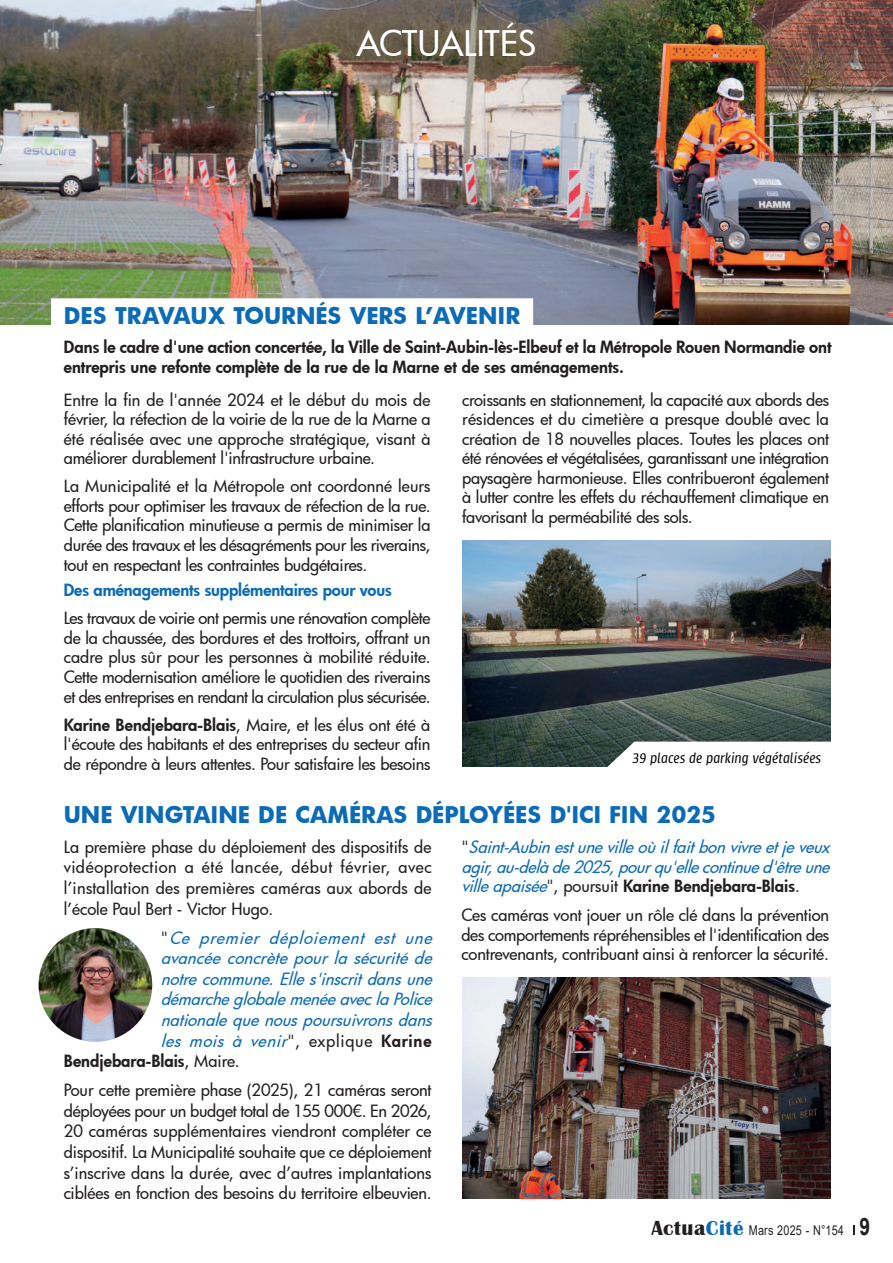
<style>
.page{position:relative;width:893px;height:1263px;background:#fff}
.page>*{position:absolute;margin:0;border:0;box-sizing:border-box;transform-origin:0 0}
.t1{font:500 34.5px "Futura";color:#fff}
.t2{font:700 22.5px "Futura";color:#0b6bb6}
.t3{font:500 16.5px/19.5px "Futura";letter-spacing:-.015em;color:#231f20;text-align:justify}
.t4{font:italic 500 16.5px/19.8px "Futura";color:#0b6bb6;text-align:justify}
.t5{font:800 16.5px/19.8px "Futura";color:#231f20}
.t6{font:800 16.5px "Futura";letter-spacing:-.01em;color:#0c6bb6}
.t7{font:italic 300 15.45px "Urbana";color:#000}
.t8{font:13.5px "Arial";letter-spacing:.02em;color:#231f20;scale:.8 1}
.s1{font-weight:800}
.s2{font-style:normal;color:#231f20}
.s3{font-weight:800;font-style:normal;color:#231f20}
.s4{font-weight:500}
.s5{font-family:"Britannic";font-weight:700;font-size:21px}
.s6{font-family:"Britannic";font-weight:700;font-size:21px;color:#0b6bb6}
.s7{font-weight:700;font-size:24px}
</style>
<div class="page">
<img style="left:0;top:0;width:893px;height:324px">
<div style="left:51px;top:298px;width:482px;height:30px;background:#fff"></div>
<img style="left:462px;top:540px;width:368px;height:227px">
<img style="left:462px;top:977px;width:368px;height:222px">
<svg style="left:606px;top:742px;width:224px;height:25px"></svg>
<img style="left:39px;top:928px;width:113px;height:114px;border-radius:57px">
<h1 class="t1" style="left:356px;top:20px;width:182px">ACTUALITÉS</h1>
<h1 class="t1" style="left:381px;top:20px;width:133px">DOSSIER</h1>
<h2 class="t2" style="left:64px;top:300px;width:458px">DES TRAVAUX TOURNÉS VERS L’AVENIR</h2>
<p class="t5" style="left:64px;top:337px;width:769px">Dans le cadre d'une action concertée, la Ville de Saint-Aubin-lès-Elbeuf et la Métropole Rouen Normandie ont entrepris une refonte complète de la rue de la Marne et de ses aménagements.</p>
<p class="t3" style="left:64px;top:390px;width:368px">Entre la fin de l'année 2024 et le début du mois de février, la réfection de la voirie de la rue de la Marne a été réalisée avec une approche stratégique, visant à améliorer durablement l'infrastructure urbaine.</p>
<p class="t3" style="left:64px;top:476px;width:368px">La Municipalité et la Métropole ont coordonné leurs efforts pour optimiser les travaux de réfection de la rue.<br>Cette planification minutieuse a permis de minimiser la durée des travaux et les désagréments pour les riverains, tout en respectant les contraintes budgétaires.</p>
<p class="t6" style="left:64px;top:579px;width:330px">Des aménagements supplémentaires pour vous</p>
<p class="t3" style="left:64px;top:608px;width:368px">Les travaux de voirie ont permis une rénovation complète de la chaussée, des bordures et des trottoirs, offrant un cadre plus sûr pour les personnes à mobilité réduite.<br>Cette modernisation améliore le quotidien des riverains et des entreprises en rendant la circulation plus sécurisée.</p>
<p class="t3" style="left:64px;top:714px;width:368px"><span class="s1">Karine Bendjebara-Blais</span>, Maire, et les élus ont été à l'écoute des habitants et des entreprises du secteur afin de répondre à leurs attentes. Pour satisfaire les besoins</p>
<p class="t3" style="left:462px;top:390px;width:368px">croissants en stationnement, la capacité aux abords des résidences et du cimetière a presque doublé avec la création de 18 nouvelles places. Toutes les places ont été rénovées et végétalisées, garantissant une intégration paysagère harmonieuse. Elles contribueront également à lutter contre les effets du réchauffement climatique en favorisant la perméabilité des sols.</p>
<p class="t7" style="left:632px;top:750px;width:190px">39 places de parking végétalisées</p>
<h2 class="t2" style="left:64px;top:798px;width:654px">UNE VINGTAINE DE CAMÉRAS DÉPLOYÉES D'ICI FIN 2025</h2>
<p class="t3" style="left:64px;top:836px;width:369px;line-height:20.5px">La première phase du déploiement des dispositifs de vidéoprotection a été lancée, début février, avec l’installation des premières caméras aux abords de l’école Paul Bert - Victor Hugo.</p>
<p class="t4" style="left:161px;top:927px;width:278px"><span class="s2">"</span> Ce premier déploiement est une</p>
<p class="t4" style="left:161px;top:948px;width:278px">avancéeconcrètepourlasécuritéde</p>
<p class="t4" style="left:161px;top:968px;width:278px">notrecommune.Elles'inscritdansune</p>
<p class="t4" style="left:161px;top:989px;width:278px">démarcheglobalemenéeaveclaPolice</p>
<p class="t4" style="left:161px;top:1010px;width:278px">nationalequenouspoursuivronsdans</p>
<p class="t4" style="left:161px;top:1030px;width:272px">les mois à venir<span class="s2">", explique</span> <span class="s3">Karine</span></p>
<p class="t5" style="left:64px;top:1051px;width:177px">Bendjebara-Blais<span class="s4">, Maire.</span></p>
<p class="t3" style="left:64px;top:1079px;width:369px;line-height:20.5px">Pour cette première phase (2025), 21 caméras seront déployées pour un budget total de 155 000€. En 2026, 20 caméras supplémentaires viendront compléter ce dispositif. La Municipalité souhaite que ce déploiement s’inscrive dans la durée, avec d’autres implantations ciblées en fonction des besoins du territoire elbeuvien.</p>
<p class="t4" style="left:461px;top:836px;width:375px"><span class="s2">"</span> Saint-Aubinestunevilleoùilfaitbonvivreetjeveux agir,au-delàde2025,pourqu'ellecontinued'êtreune villeapaisée<span class="s2">", poursuit</span> <span class="s3">Karine Bendjebara-Blais</span><span class="s2">.</span></p>
<p class="t3" style="left:461px;top:904px;width:369px">Ces caméras vont jouer un rôle clé dans la prévention des comportements répréhensibles et l'identification des contrevenants, contribuant ainsi à renforcer la sécurité.</p>
<p class="t8" style="left:651px;top:1221px;width:275px"><span class="s5">Actua</span><span class="s6">Cité</span> Mars 2025 - N°154 <span class="s7">9</span></p>
</div>
